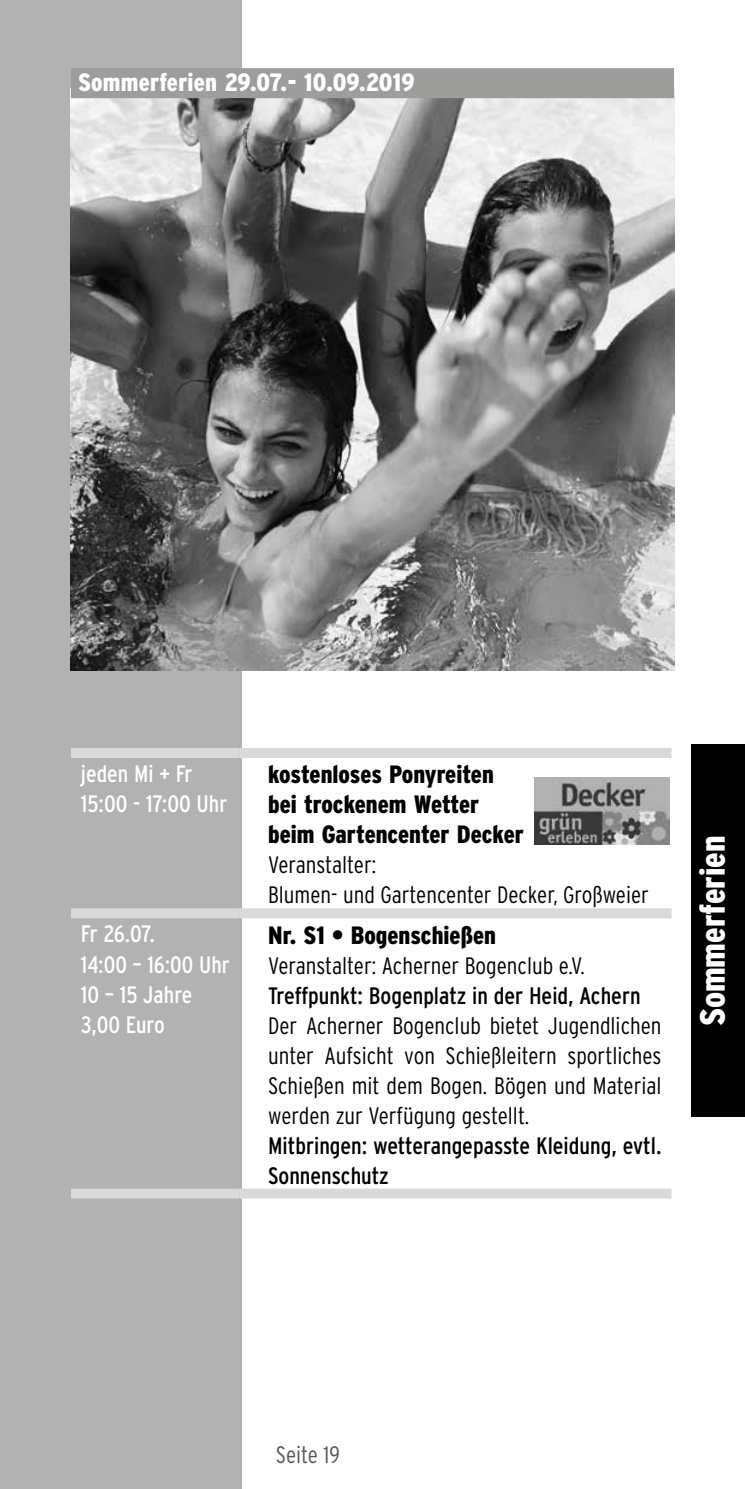
<style>
.page{position:relative;width:745px;height:1489px;background:#fff}
.page>*{position:absolute;margin:0;border:0;box-sizing:border-box;transform-origin:0 0}
.t1{font:900 condensed 35px "Interstate";color:#fff}
.t2{font:900 condensed 25px/30px "Interstate";color:#000}
.t3{font:900 condensed 25px "Interstate";letter-spacing:.01em;color:#fff}
.t4{font:300 condensed 23.75px/30px "Interstate";color:#000}
.t5{font:condensed 23.75px/30px "Interstate";color:#000}
.t6{font:condensed 23.75px/30px "Interstate";color:#fff}
.t7{font:300 condensed 23.75px "Interstate";color:#575756}
</style>
<div class="page">
<div style="left:0;top:0;width:241px;height:1488px;background:#b3b2b2"></div>
<div style="left:690px;top:744px;width:54px;height:372px;background:#000"></div>
<img style="left:71px;top:98px;width:602px;height:572px">
<div style="left:71px;top:68px;width:602px;height:30px;background:#9d9d9c"></div>
<div style="left:71px;top:748px;width:168px;height:10px;background:#dadada"></div>
<div style="left:239px;top:748px;width:432px;height:10px;background:#dadada"></div>
<div style="left:71px;top:908px;width:168px;height:10px;background:#dadada"></div>
<div style="left:239px;top:908px;width:432px;height:10px;background:#dadada"></div>
<div style="left:71px;top:1188px;width:168px;height:10px;background:#dadada"></div>
<div style="left:239px;top:1188px;width:432px;height:10px;background:#dadada"></div>
<img style="left:534px;top:777px;width:134px;height:67px">
<p class="t3" style="left:78px;top:68px;width:338px">Sommerferien 29.07.- 10.09.2019</p>
<p class="t6" style="left:81px;top:758px;width:148px">jeden Mi + Fr<br>15:00 - 17:00 Uhr</p>
<p class="t2" style="left:268px;top:759px;width:257px">kostenloses Ponyreiten bei trockenem Wetter beim Gartencenter Decker</p>
<p class="t4" style="left:268px;top:849px;width:382px">Veranstalter:<br>Blumen- und Gartencenter Decker, Großweier</p>
<p class="t6" style="left:81px;top:918px;width:150px">Fr 26.07.<br>14:00 – 16:00 Uhr<br>10 – 15 Jahre<br>3,00 Euro</p>
<p class="t2" style="left:268px;top:919px;width:229px">Nr. S1 • Bogenschießen</p>
<p class="t4" style="left:268px;top:949px;width:318px">Veranstalter: Acherner Bogenclub e.V.</p>
<p class="t5" style="left:268px;top:979px;width:374px">Treffpunkt: Bogenplatz in der Heid, Achern</p>
<p class="t4" style="left:268px;top:1009px;width:394px;text-align:justify">Der Acherner Bogenclub bietet Jugendlichen unter Aufsicht von Schießleitern sportliches Schießen mit dem Bogen. Bögen und Material werden zur Verfügung gestellt.</p>
<p class="t5" style="left:268px;top:1129px;width:394px">Mitbringen: wetterangepasste Kleidung, evtl.<br>Sonnenschutz</p>
<h1 class="t1" style="left:692px;top:1026px;width:192px;rotate:-90deg">Sommerferien</h1>
<p class="t7" style="left:276px;top:1441px;width:65px">Seite 19</p>
</div>
